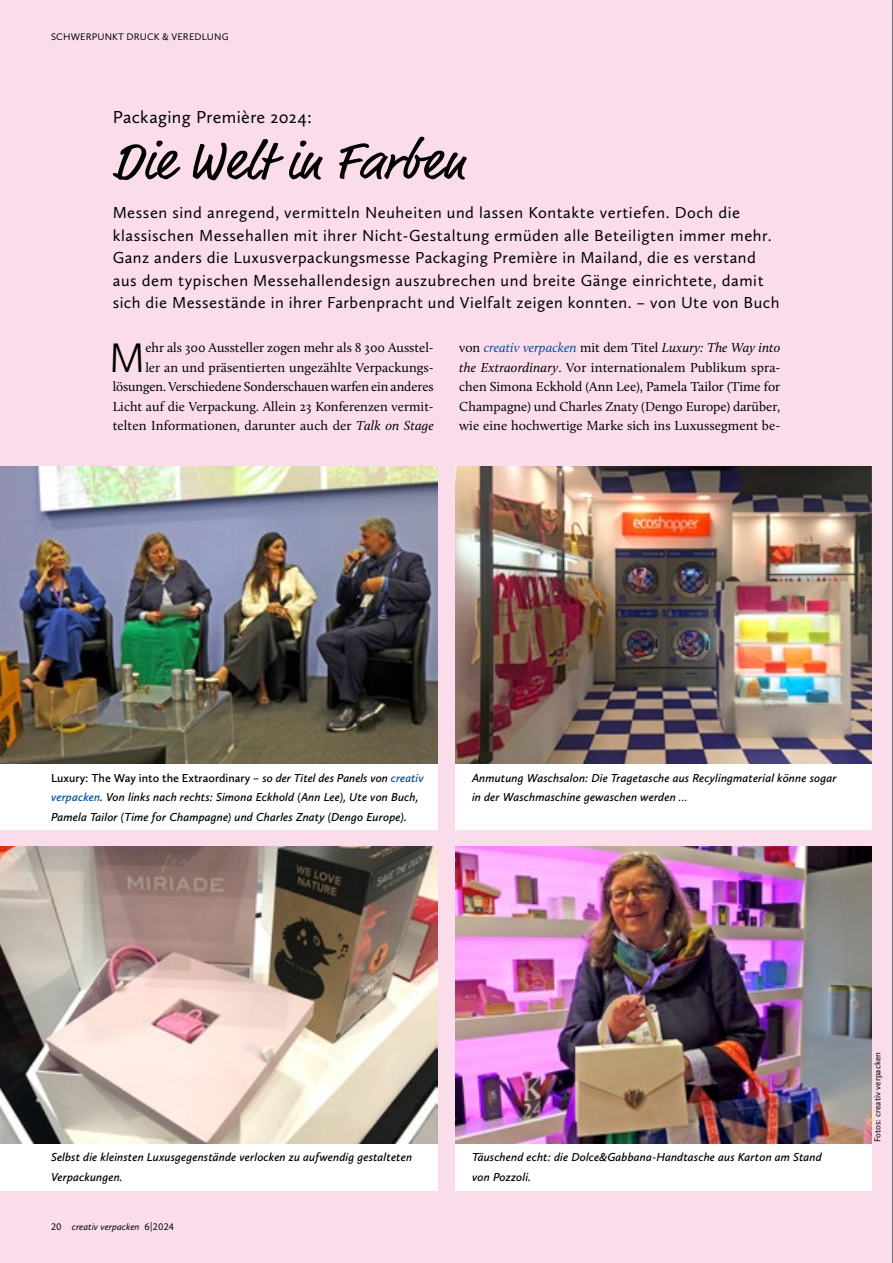
<style>
.page{position:relative;width:893px;height:1263px;background:#fadceb}
.page>*{position:absolute;margin:0;border:0;box-sizing:border-box;transform-origin:0 0}
.t1{font:54px "Market Pro";letter-spacing:.005em;color:#000}
.t2{font:300 42.75px "Calluna Sans";color:#000}
.t3{font:18px "Calluna Sans";letter-spacing:.02em;color:#000}
.t4{font:16.5px/22.5px "Calluna Sans";letter-spacing:.035em;color:#000}
.t5{font:13.5px/19.5px "Calluna";color:#000;text-align:right}
.t6{font:italic 600 12px/19.5px "Calluna Sans";letter-spacing:.01em;color:#000}
.t7{font:9.9px "Calluna Sans";letter-spacing:.015em;color:#000}
.t8{font:italic 9.9px "Calluna Sans";color:#000}
.t9{font:9px "Calluna Sans";color:#000}
.s1{font-style:italic}
.s2{font-style:italic;color:#004f9f}
.s3{font-style:normal}
.s4{color:#004f9f}
</style>
<div class="page">
<img style="left:0;top:466px;width:438px;height:298px">
<img style="left:455px;top:466px;width:417px;height:298px">
<img style="left:455px;top:846px;width:417px;height:298px">
<div style="left:0;top:764px;width:438px;height:66px;background:#fff"></div>
<div style="left:455px;top:764px;width:417px;height:66px;background:#fff"></div>
<div style="left:455px;top:1144px;width:417px;height:47px;background:#fff"></div>
<img style="left:0;top:846px;width:438px;height:298px">
<div style="left:0;top:1144px;width:438px;height:47px;background:#fff"></div>
<hr style="left:892px;top:0;width:1px;height:1263px;background:#000">
<p class="t7" style="left:51px;top:31px;width:179px">SCHWERPUNKT DRUCK &amp; VEREDLUNG</p>
<h3 class="t3" style="left:113px;top:106px;width:201px">Packaging Première 2024:</h3>
<h1 class="t1" style="left:113px;top:125px;width:354px">Die Welt in Farben</h1>
<p class="t4" style="left:113px;top:201px;width:668px">Messen sind anregend, vermitteln Neuheiten und lassen Kontakte vertiefen. Doch die klassischen Messehallen mit ihrer Nicht-Gestaltung ermüden alle Beteiligten immer mehr.<br>Ganz anders die Luxusverpackungsmesse Packaging Première in Mailand, die es verstand aus dem typischen Messehallendesign auszubrechen und breite Gänge einrichtete, damit sich die Messestände in ihrer Farbenpracht und Vielfalt zeigen konnten. – von Ute von Buch</p>
<h2 class="t2" style="left:109px;top:332px;width:38px">M</h2>
<p class="t5" style="left:113px;top:338px;width:323px">ehr als 300 Aussteller zogen mehr als 8 300 Ausstel-<br>ler an und präsentierten ungezählte Verpackungs&shy;lösungen. Verschiedene Sonderschauen warfen ein anderes Licht auf die Verpackung. Allein 23 Konferenzen vermit&shy;telten Informationen, darunter auch der <span class="s1">Talk on Stage</span></p>
<p class="t5" style="left:459px;top:338px;width:323px;text-align:justify">von <span class="s2">creativ verpacken</span> mit dem Titel <span class="s1">Luxury: The Way into the Extraordinary</span>. Vor internationalem Publikum spra&shy;chen Simona Eckhold (Ann Lee), Pamela Tailor (Time for Champagne) und Charles Znaty (Dengo Europe) darüber, wie eine hochwertige Marke sich ins Luxussegment be-</p>
<p class="t6" style="left:51px;top:768px;width:374px"><span class="s3">Luxury: The Way into the Extraordinary</span> – so der Titel des Panels von <span class="s4">creativ verpacken</span>. Von links nach rechts: Simona Eckhold (Ann Lee), Ute von Buch,<br>Pamela Tailor (Time for Champagne) und Charles Znaty (Dengo Europe).</p>
<p class="t6" style="left:472px;top:768px;width:366px">Anmutung Waschsalon: Die Tragetasche aus Recylingmaterial könne sogar in der Waschmaschine gewaschen werden …</p>
<p class="t6" style="left:51px;top:1147px;width:363px">Selbst die kleinsten Luxusgegenstände verlocken zu aufwendig gestalteten<br>Verpackungen.</p>
<p class="t8" style="left:51px;top:1220px;width:125px"><span class="s3">20</span> creativ verpacken <span class="s3">6 | 2024</span></p>
<p class="t6" style="left:472px;top:1147px;width:351px">Täuschend echt: die Dolce&amp;Gabbana-Handtasche aus Karton am Stand von Pozzoli.</p>
<p class="t9" style="left:872px;top:1142px;width:92px;rotate:-90deg">Fotos: creativ verpacken</p>
</div>
